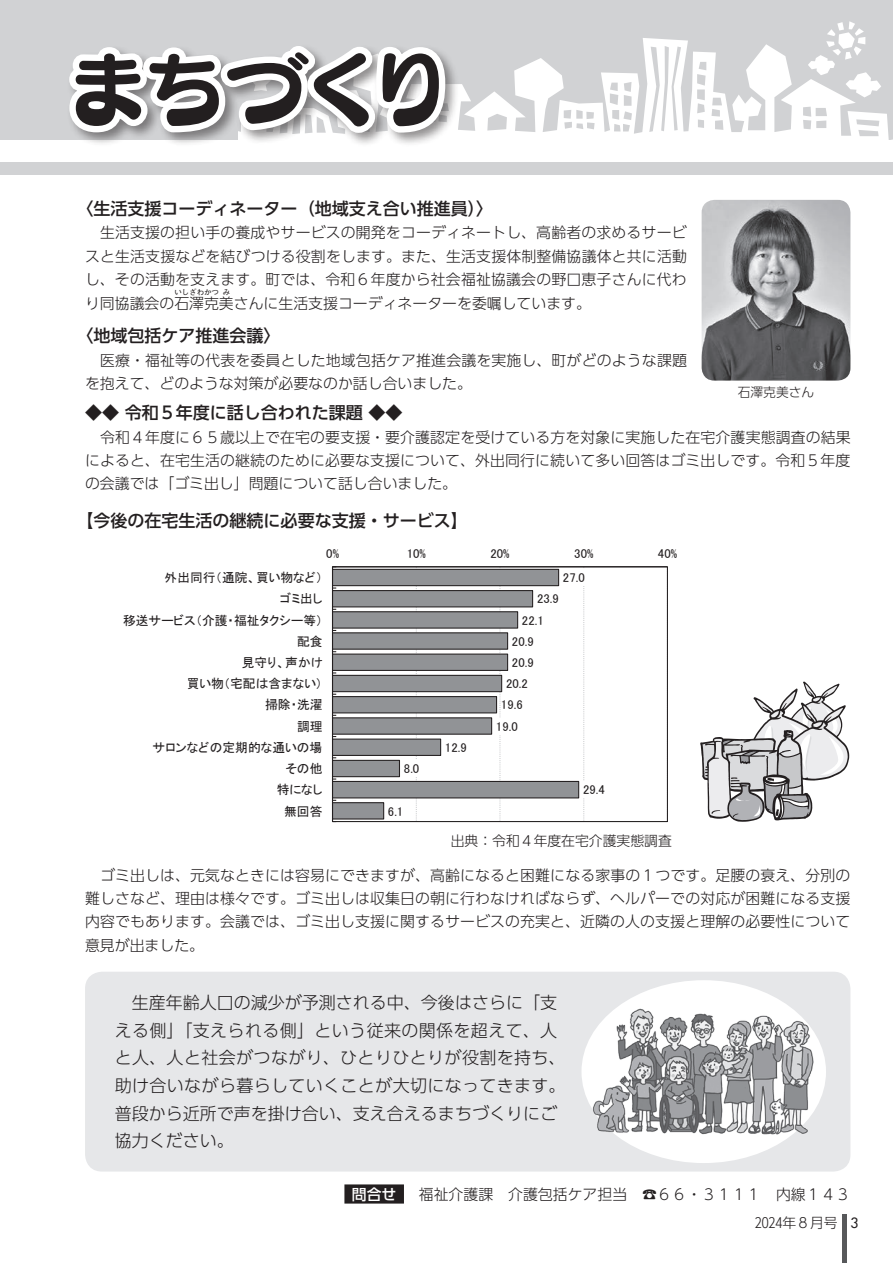
<style>
.page{position:relative;width:893px;height:1263px;background:#fff}
.page>*{position:absolute;margin:0;border:0;box-sizing:border-box;transform-origin:0 0}
.t1{font:80.85px "Slump Std DB";letter-spacing:-.05em;color:#231f20}
.t2{font:300 16.95px/27.6px "UD Shin Go Pr 6 N";letter-spacing:.02em;color:#231f20}
.t3{font:500 16.95px "UD Shin Go Pr 6 N";color:#231f20}
.t4{font:300 14.85px/23.4px "UD Shin Go Pr 6 N";color:#231f20;text-align:justify}
.t5{font:300 13.8px "UD Shin Go Pr 6 N";color:#231f20}
.t6{font:12.75px/21.1px "MS P Gothic";color:#231f20;text-align:right}
.t7{font:300 12.75px "UD Shin Go Pr 6 N";color:#231f20}
.t8{font:300 7.5px "UD Shin Go Pr 6 N";color:#231f20}
.s1{font-weight:500;color:#fff}
.s2{font-family:"Futura";font-weight:400}
</style>
<div class="page">
<div style="left:0;top:0;width:893px;height:174px;background:#d1d2d4"></div>
<svg style="left:460px;top:38px;width:433px;height:102px"></svg>
<svg style="left:808px;top:21px;width:73px;height:76px"></svg>
<div style="left:0;top:140px;width:893px;height:22px;background:#fff"></div>
<hr style="left:842px;top:1214px;width:4px;height:49px;background:#57585a">
<div style="left:344px;top:1184px;width:60px;height:19px;background:#231f20"></div>
<div style="left:85px;top:972px;width:765px;height:199px;background:#e6e7e9;border-radius:17px"></div>
<img style="left:702px;top:200px;width:148px;height:181px">
<div style="left:581px;top:980px;width:245px;height:183px;background:#fff;border-radius:50%"></div>
<img style="left:591px;top:999px;width:225px;height:144px">
<div style="left:0;top:43px;width:460px;height:104px;background:#231f20;opacity:.5"></div>
<svg style="left:63px;top:43px;width:389px;height:101px"></svg>
<svg style="left:583px;top:586px;width:1px;height:234px"></svg>
<svg style="left:333px;top:568px;width:247px;height:252px"></svg>
<hr style="left:332px;top:566px;width:335px;height:1px;background:#231f20">
<hr style="left:332px;top:567px;width:1px;height:254px;background:#231f20">
<div style="left:563px;top:569px;width:22px;height:17px;background:#fff"></div>
<div style="left:537px;top:590px;width:22px;height:17px;background:#fff"></div>
<div style="left:522px;top:612px;width:21px;height:16px;background:#fff"></div>
<div style="left:512px;top:633px;width:21px;height:16px;background:#fff"></div>
<div style="left:512px;top:654px;width:21px;height:17px;background:#fff"></div>
<div style="left:506px;top:675px;width:22px;height:17px;background:#fff"></div>
<div style="left:501px;top:696px;width:22px;height:17px;background:#fff"></div>
<div style="left:496px;top:718px;width:22px;height:16px;background:#fff"></div>
<div style="left:445px;top:739px;width:21px;height:16px;background:#fff"></div>
<div style="left:404px;top:760px;width:15px;height:17px;background:#fff"></div>
<div style="left:583px;top:781px;width:22px;height:17px;background:#fff"></div>
<div style="left:388px;top:803px;width:15px;height:16px;background:#fff"></div>
<svg style="left:700px;top:681px;width:150px;height:141px"></svg>
<h1 class="t1" style="left:68px;top:34px;width:385px">まちづくり</h1>
<p class="t3" style="left:77px;top:195px;width:418px">〈生活支援コーディネーター（地域支え合い推進員）〉</p>
<p class="t4" style="left:85px;top:221px;width:603px">　生活支援の担い手の養成やサービスの開発をコーディネートし、高齢者の求めるサービスと生活支援などを結びつける役割をします。また、生活支援体制整備協議体と共に活動し、その活動を支えます。町では、令和６年度から社会福祉協議会の野口恵子さんに代わり同協議会の石澤克美さんに生活支援コーディネーターを委嘱しています。</p>
<p class="t8" style="left:174px;top:286px;width:46px">いしざわかつ</p>
<p class="t8" style="left:223px;top:286px;width:9px">み</p>
<p class="t3" style="left:77px;top:322px;width:206px">〈地域包括ケア推進会議〉</p>
<p class="t4" style="left:85px;top:348px;width:603px">　医療・福祉等の代表を委員とした地域包括ケア推進会議を実施し、町がどのような課題を抱えて、どのような対策が必要なのか話し合いました。</p>
<p class="t3" style="left:85px;top:399px;width:319px">◆◆ 令和５年度に話し合われた課題 ◆◆</p>
<p class="t4" style="left:85px;top:425px;width:767px">　令和４年度に６５歳以上で在宅の要支援・要介護認定を受けている方を対象に実施した在宅介護実態調査の結果によると、在宅生活の継続のために必要な支援について、外出同行に続いて多い回答はゴミ出しです。令和５年度の会議では「ゴミ出し」問題について話し合いました。</p>
<p class="t7" style="left:738px;top:382px;width:78px">石澤克美さん</p>
<p class="t3" style="left:77px;top:507px;width:393px">【今後の在宅生活の継続に必要な支援・サービス】</p>
<p class="t6" style="left:326px;top:542px;width:14px">0%</p>
<p class="t6" style="left:407px;top:542px;width:21px">10%</p>
<p class="t6" style="left:490px;top:542px;width:21px">20%</p>
<p class="t6" style="left:574px;top:542px;width:21px">30%</p>
<p class="t6" style="left:658px;top:542px;width:21px">40%</p>
<p class="t6" style="left:123px;top:567px;width:201px">外出同行（通院、買い物など）<br>ゴミ出し<br>移送サービス（介護・福祉タクシー等）配食<br>見守り、声かけ<br>買い物（宅配は含まない）<br>掃除・洗濯<br>調理<br>サロンなどの定期的な通いの場<br>その他<br>特になし<br>無回答</p>
<p class="t6" style="left:404px;top:758px;width:17px">8.0</p>
<p class="t6" style="left:388px;top:800px;width:17px">6.1</p>
<p class="t6" style="left:563px;top:567px;width:23px">27.0</p>
<p class="t6" style="left:445px;top:737px;width:23px">12.9</p>
<p class="t6" style="left:537px;top:588px;width:23px">23.9</p>
<p class="t6" style="left:522px;top:609px;width:23px">22.1</p>
<p class="t6" style="left:512px;top:631px;width:23px">20.9</p>
<p class="t6" style="left:512px;top:652px;width:23px">20.9</p>
<p class="t6" style="left:506px;top:673px;width:23px">20.2</p>
<p class="t6" style="left:501px;top:694px;width:23px">19.6</p>
<p class="t6" style="left:496px;top:715px;width:23px">19.0</p>
<p class="t6" style="left:583px;top:779px;width:23px">29.4</p>
<p class="t5" style="left:451px;top:829px;width:223px">出典：令和４年度在宅介護実態調査</p>
<p class="t4" style="left:85px;top:863px;width:767px">　ゴミ出しは、元気なときには容易にできますが、高齢になると困難になる家事の１つです。足腰の衰え、分別の難しさなど、理由は様々です。ゴミ出しは収集日の朝に行わなければならず、ヘルパーでの対応が困難になる支援内容でもあります。会議では、ゴミ出し支援に関するサービスの充実と、近隣の人の支援と理解の必要性について意見が出ました。</p>
<p class="t2" style="left:115px;top:988px;width:452px">　生産年齢人口の減少が予測される中、今後はさらに「支える側」「支えられる側」という従来の関係を超えて、人と人、人と社会がつながり、ひとりひとりが役割を持ち、助け合いながら暮らしていくことが大切になってきます。普段から近所で声を掛け合い、支え合えるまちづくりにご協力ください。</p>
<p class="t4" style="left:352px;top:1182px;width:500px"><span class="s1">問合せ</span>　福祉介護課　介護包括ケア担当　☎６６・３１１１　内線１４３</p>
<p class="t5" style="left:755px;top:1211px;width:105px">2024年８月号 <span class="s2">3</span></p>
</div>
